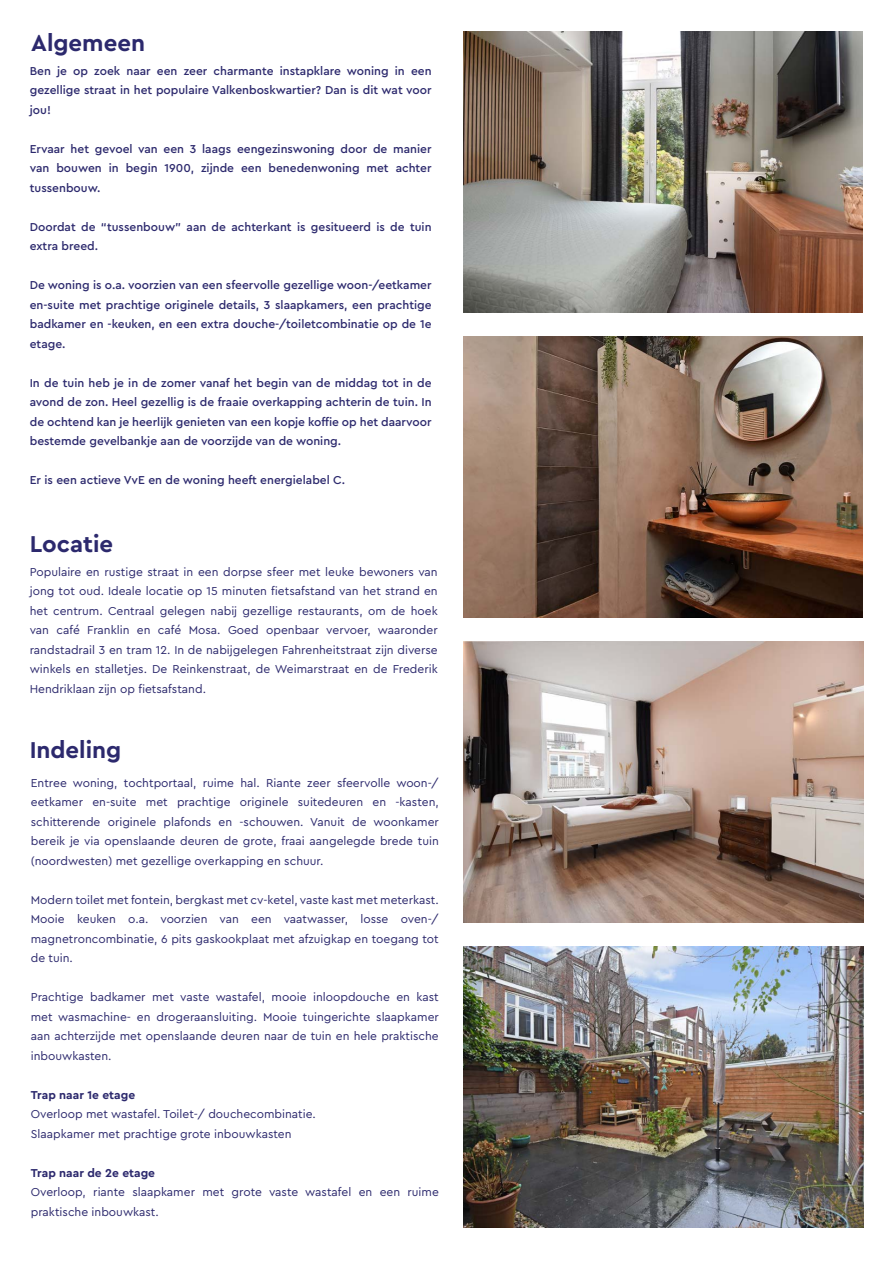
<style>
.page{position:relative;width:893px;height:1263px;background:#fff}
.page>*{position:absolute;margin:0;border:0;box-sizing:border-box;transform-origin:0 0}
.t1{font:700 24px "Cera Pro";color:#2c296d}
.t2{font:12px/19.5px "Cera Pro";color:#2c296d;text-align:justify}
.t3{font:500 12px/19.5px "Cera Pro";color:#2c296d;text-align:justify}
.t4{font:700 12px "Cera Pro";color:#2c296d}
</style>
<div class="page">
<img style="left:463px;top:32px;width:400px;height:281px">
<img style="left:463px;top:337px;width:400px;height:281px">
<img style="left:463px;top:642px;width:400px;height:281px">
<img style="left:463px;top:947px;width:400px;height:281px">
<p class="t1" style="left:31px;top:27px;width:115px">Algemeen</p>
<p class="t3" style="left:30px;top:60px;width:403px">Ben je op zoek naar een zeer charmante instapklare woning in een gezellige straat in het populaire Valkenboskwartier? Dan is dit wat voor jou!</p>
<p class="t3" style="left:30px;top:138px;width:403px">Ervaar het gevoel van een 3 laags eengezinswoning door de manier van bouwen in begin 1900, zijnde een benedenwoning met achter tussenbouw.</p>
<p class="t3" style="left:30px;top:216px;width:403px">Doordat de “tussenbouw” aan de achterkant is gesitueerd is de tuin extra breed.</p>
<p class="t3" style="left:30px;top:275px;width:403px">De woning is o.a. voorzien van een sfeervolle gezellige woon-/eetkamer en-suite met prachtige originele details, 3 slaapkamers, een prachtige badkamer en -keuken, en een extra douche-/toiletcombinatie op de 1e etage.</p>
<p class="t3" style="left:30px;top:372px;width:403px">In de tuin heb je in de zomer vanaf het begin van de middag tot in de avond de zon. Heel gezellig is de fraaie overkapping achterin de tuin. In de ochtend kan je heerlijk genieten van een kopje koffie op het daarvoor bestemde gevelbankje aan de voorzijde van de woning.</p>
<p class="t3" style="left:30px;top:470px;width:317px">Er is een actieve VvE en de woning heeft energielabel C.</p>
<p class="t1" style="left:30px;top:528px;width:85px">Locatie</p>
<p class="t2" style="left:30px;top:561px;width:409px">Populaire en rustige straat in een dorpse sfeer met leuke bewoners van jong tot oud. Ideale locatie op 15 minuten fietsafstand van het strand en het centrum. Centraal gelegen nabij gezellige restaurants, om de hoek van café Franklin en café Mosa. Goed openbaar vervoer, waaronder randstadrail 3 en tram 12. In de nabijgelegen Fahrenheitstraat zijn diverse winkels en stalletjes. De Reinkenstraat, de Weimarstraat en de Frederik Hendriklaan zijn op fietsafstand.</p>
<p class="t1" style="left:30px;top:734px;width:93px">Indeling</p>
<p class="t2" style="left:31px;top:772px;width:410px">Entree woning, tochtportaal, ruime hal. Riante zeer sfeervolle woon-/ eetkamer en-suite met prachtige originele suitedeuren en -kasten, schitterende originele plafonds en -schouwen. Vanuit de woonkamer bereik je via openslaande deuren de grote, fraai aangelegde brede tuin (noordwesten) met gezellige overkapping en schuur.</p>
<p class="t2" style="left:31px;top:889px;width:409px">Modern toilet met fontein, bergkast met cv-ketel, vaste kast met meterkast.</p>
<p class="t2" style="left:31px;top:909px;width:409px">Mooie keuken o.a. voorzien van een vaatwasser, losse oven-/ magnetroncombinatie, 6 pits gaskookplaat met afzuigkap en toegang tot de tuin.</p>
<p class="t2" style="left:31px;top:987px;width:409px">Prachtige badkamer met vaste wastafel, mooie inloopdouche en kast met wasmachine- en drogeraansluiting. Mooie tuingerichte slaapkamer aan achterzijde met openslaande deuren naar de tuin en hele praktische inbouwkasten.</p>
<p class="t4" style="left:31px;top:1087px;width:106px">Trap naar 1e etage</p>
<p class="t2" style="left:31px;top:1104px;width:287px">Overloop met wastafel. Toilet-/ douchecombinatie.</p>
<p class="t2" style="left:31px;top:1123px;width:262px">Slaapkamer met prachtige grote inbouwkasten</p>
<p class="t4" style="left:31px;top:1165px;width:126px">Trap naar de 2e etage</p>
<p class="t2" style="left:31px;top:1182px;width:410px">Overloop, riante slaapkamer met grote vaste wastafel en een ruime praktische inbouwkast.</p>
</div>
